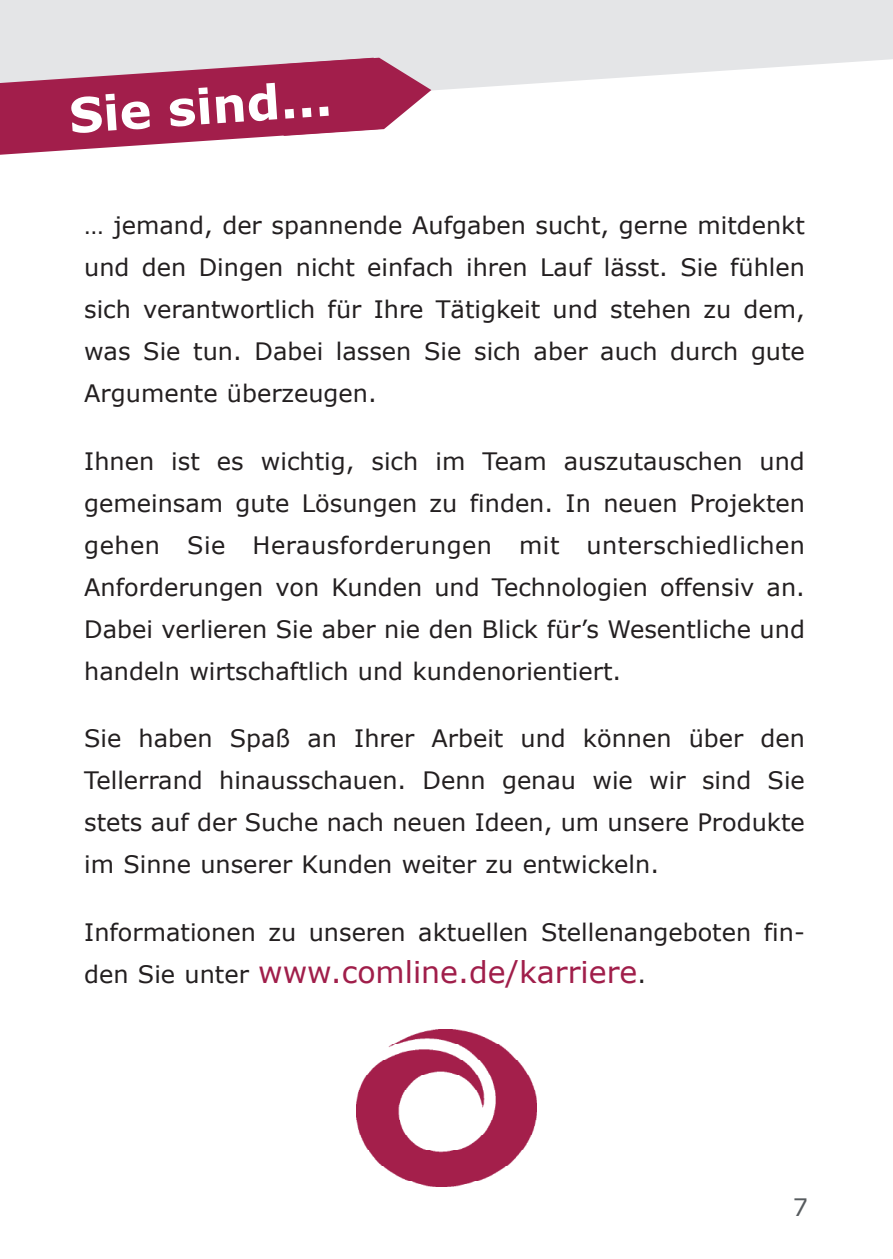
<style>
.page{position:relative;width:893px;height:1259px;background:#fff}
.page>*{position:absolute;margin:0;border:0;box-sizing:border-box;transform-origin:0 0}
.t1{font:700 48px "Verdana";color:#fff}
.t2{font:30px "Verdana";color:#a01e4a}
.t3{font:24px/42px "Verdana";color:#231f20;text-align:justify}
.t4{font:24px "Verdana";color:#575b5e}
.s1{font-size:24px;color:#231f20}
</style>
<div class="page">
<img style="left:356px;top:1029px;width:181px;height:157px">
<svg style="left:0;top:0;width:893px;height:91px;background:#e6e7e9"></svg>
<svg style="left:0;top:58px;width:431px;height:97px"></svg>
<h1 class="t1" style="left:67px;top:82px;width:265px;rotate:-4deg">Sie sind...</h1>
<p class="t3" style="left:84px;top:204px;width:722px">… jemand, der spannende Aufgaben sucht, gerne mitdenkt und den Dingen nicht einfach ihren Lauf lässt. Sie fühlen sich verantwortlich für Ihre Tätigkeit und stehen zu dem, was Sie tun. Dabei lassen Sie sich aber auch durch gute Argumente überzeugen.</p>
<p class="t3" style="left:84px;top:439px;width:722px">Ihnen ist es wichtig, sich im Team auszutauschen und gemeinsam gute Lösungen zu finden. In neuen Projekten gehen Sie Herausforderungen mit unterschiedlichen Anforderungen von Kunden und Technologien offensiv an.<br>Dabei verlieren Sie aber nie den Blick für’s Wesentliche und handeln wirtschaftlich und kundenorientiert.</p>
<p class="t3" style="left:84px;top:717px;width:722px">Sie haben Spaß an Ihrer Arbeit und können über den Tellerrand hinausschauen. Denn genau wie wir sind Sie stets auf der Suche nach neuen Ideen, um unsere Produkte im Sinne unserer Kunden weiter zu entwickeln.</p>
<p class="t3" style="left:84px;top:910px;width:722px">Informationen zu unseren aktuellen Stellenangeboten fin-</p>
<p class="t2" style="left:84px;top:951px;width:563px"><span class="s1">den Sie unter</span> www.comline.de/karriere<span class="s1">.</span></p>
<p class="t4" style="left:793px;top:1190px;width:17px">7</p>
</div>
